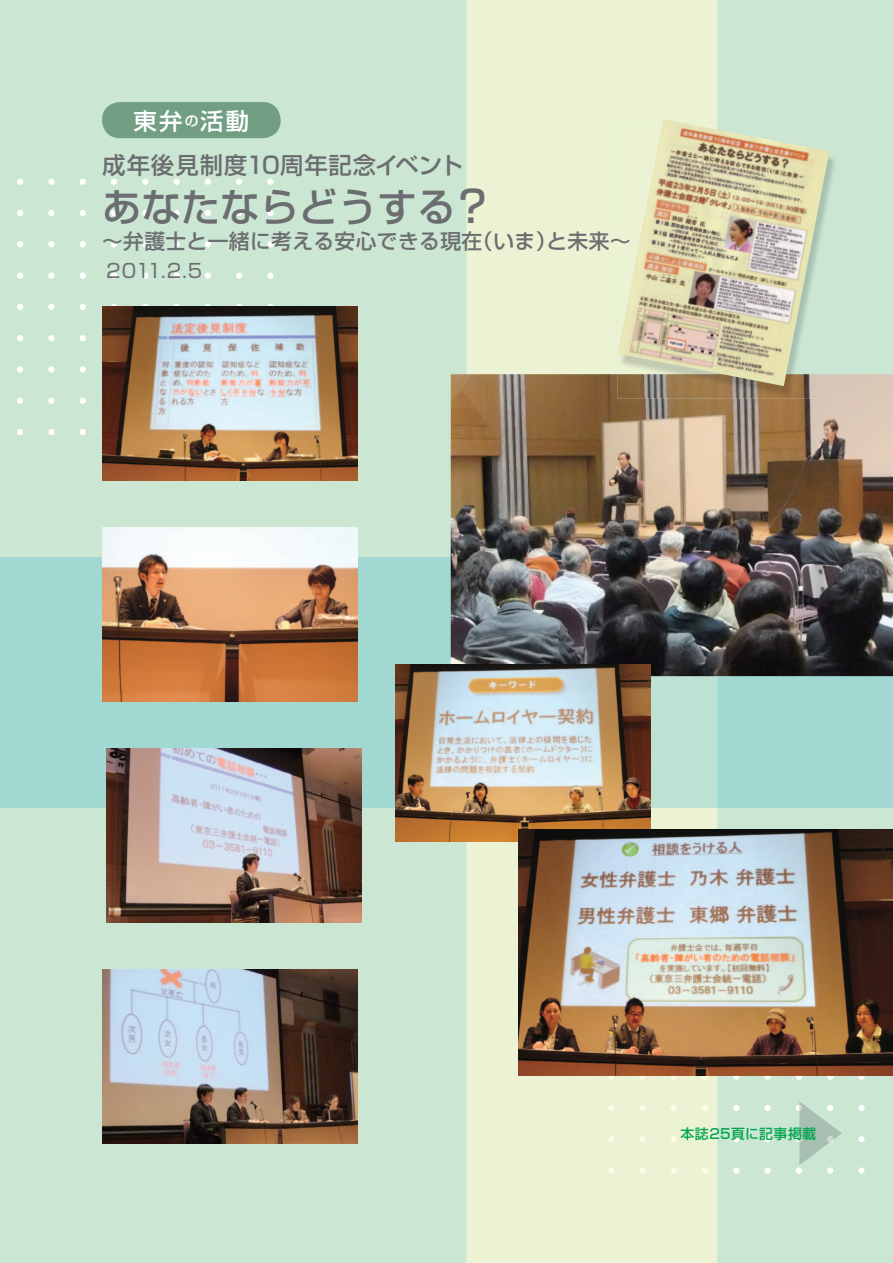
<style>
.page{position:relative;width:893px;height:1263px;background:#cbe6d3}
.page>*{position:absolute;margin:0;border:0;box-sizing:border-box;transform-origin:0 0}
.t1{font:500 39.3px "Shin Go Pro";color:#6c6d70}
.t2{font:500 23.4px/44px "Shin Go Pro";letter-spacing:.03em;color:#6c6d70}
.t3{font:500 20.7px "Shin Go Pro";letter-spacing:.02em;color:#6c6d70}
.t4{font:19.2px "Shin Go Pro";color:#6c6d70}
.t5{font:500 13.8px "Shin Go Pro";letter-spacing:.045em;color:#00a54f}
.s1{color:#fff}
.s2{font-size:43.65px}
</style>
<div class="page">
<div style="left:733px;top:1073px;width:6px;height:7px;background:#fff;border-radius:50%"></div>
<svg style="left:733px;top:1105px;width:6px;height:6px"></svg>
<svg style="left:733px;top:1136px;width:6px;height:6px"></svg>
<div style="left:733px;top:1167px;width:6px;height:7px;background:#fff;border-radius:50%"></div>
<div style="left:764px;top:1073px;width:7px;height:7px;background:#fff;border-radius:50%"></div>
<div style="left:764px;top:1105px;width:7px;height:6px;background:#fff;border-radius:50%"></div>
<div style="left:764px;top:1136px;width:7px;height:6px;background:#fff;border-radius:50%"></div>
<div style="left:764px;top:1167px;width:7px;height:7px;background:#fff;border-radius:50%"></div>
<div style="left:796px;top:1073px;width:6px;height:7px;background:#fff;border-radius:50%"></div>
<div style="left:796px;top:1167px;width:6px;height:7px;background:#fff;border-radius:50%"></div>
<div style="left:827px;top:1073px;width:6px;height:7px;background:#fff;border-radius:50%"></div>
<div style="left:827px;top:1167px;width:6px;height:7px;background:#fff;border-radius:50%"></div>
<div style="left:858px;top:1073px;width:7px;height:7px;background:#fff;border-radius:50%"></div>
<div style="left:858px;top:1105px;width:7px;height:6px;background:#fff;border-radius:50%"></div>
<div style="left:858px;top:1136px;width:7px;height:6px;background:#fff;border-radius:50%"></div>
<div style="left:858px;top:1167px;width:7px;height:7px;background:#fff;border-radius:50%"></div>
<svg style="left:17px;top:179px;width:6px;height:6px"></svg>
<svg style="left:17px;top:210px;width:6px;height:6px"></svg>
<svg style="left:17px;top:241px;width:6px;height:6px"></svg>
<div style="left:17px;top:272px;width:6px;height:7px;background:#fff;border-radius:50%"></div>
<svg style="left:17px;top:304px;width:6px;height:6px"></svg>
<svg style="left:17px;top:335px;width:6px;height:6px"></svg>
<div style="left:17px;top:366px;width:6px;height:7px;background:#fff;border-radius:50%"></div>
<svg style="left:17px;top:398px;width:6px;height:6px"></svg>
<svg style="left:17px;top:429px;width:6px;height:6px"></svg>
<div style="left:48px;top:179px;width:7px;height:6px;background:#fff;border-radius:50%"></div>
<div style="left:48px;top:210px;width:7px;height:6px;background:#fff;border-radius:50%"></div>
<div style="left:48px;top:241px;width:7px;height:6px;background:#fff;border-radius:50%"></div>
<div style="left:48px;top:272px;width:7px;height:7px;background:#fff;border-radius:50%"></div>
<div style="left:48px;top:304px;width:7px;height:6px;background:#fff;border-radius:50%"></div>
<div style="left:48px;top:335px;width:7px;height:6px;background:#fff;border-radius:50%"></div>
<div style="left:48px;top:366px;width:7px;height:7px;background:#fff;border-radius:50%"></div>
<div style="left:48px;top:398px;width:7px;height:6px;background:#fff;border-radius:50%"></div>
<div style="left:48px;top:429px;width:7px;height:6px;background:#fff;border-radius:50%"></div>
<svg style="left:80px;top:179px;width:6px;height:6px"></svg>
<svg style="left:80px;top:210px;width:6px;height:6px"></svg>
<svg style="left:80px;top:241px;width:6px;height:6px"></svg>
<div style="left:80px;top:272px;width:6px;height:7px;background:#fff;border-radius:50%"></div>
<svg style="left:80px;top:304px;width:6px;height:6px"></svg>
<svg style="left:80px;top:335px;width:6px;height:6px"></svg>
<div style="left:80px;top:366px;width:6px;height:7px;background:#fff;border-radius:50%"></div>
<svg style="left:80px;top:398px;width:6px;height:6px"></svg>
<svg style="left:80px;top:429px;width:6px;height:6px"></svg>
<svg style="left:111px;top:179px;width:6px;height:6px"></svg>
<svg style="left:111px;top:210px;width:6px;height:6px"></svg>
<svg style="left:111px;top:241px;width:6px;height:6px"></svg>
<div style="left:111px;top:272px;width:6px;height:7px;background:#fff;border-radius:50%"></div>
<svg style="left:142px;top:179px;width:6px;height:6px"></svg>
<svg style="left:142px;top:210px;width:6px;height:6px"></svg>
<svg style="left:142px;top:241px;width:6px;height:6px"></svg>
<div style="left:142px;top:272px;width:6px;height:7px;background:#fff;border-radius:50%"></div>
<div style="left:173px;top:179px;width:7px;height:6px;background:#fff;border-radius:50%"></div>
<div style="left:173px;top:210px;width:7px;height:6px;background:#fff;border-radius:50%"></div>
<div style="left:173px;top:241px;width:7px;height:6px;background:#fff;border-radius:50%"></div>
<div style="left:173px;top:272px;width:7px;height:7px;background:#fff;border-radius:50%"></div>
<div style="left:173px;top:304px;width:7px;height:6px;background:#fff;border-radius:50%"></div>
<svg style="left:205px;top:179px;width:6px;height:6px"></svg>
<svg style="left:205px;top:210px;width:6px;height:6px"></svg>
<svg style="left:205px;top:241px;width:6px;height:6px"></svg>
<div style="left:205px;top:272px;width:6px;height:7px;background:#fff;border-radius:50%"></div>
<svg style="left:236px;top:179px;width:6px;height:6px"></svg>
<svg style="left:236px;top:210px;width:6px;height:6px"></svg>
<svg style="left:236px;top:241px;width:6px;height:6px"></svg>
<div style="left:236px;top:272px;width:6px;height:7px;background:#fff;border-radius:50%"></div>
<div style="left:267px;top:179px;width:7px;height:6px;background:#fff;border-radius:50%"></div>
<div style="left:267px;top:210px;width:7px;height:6px;background:#fff;border-radius:50%"></div>
<div style="left:267px;top:241px;width:7px;height:6px;background:#fff;border-radius:50%"></div>
<div style="left:267px;top:272px;width:7px;height:7px;background:#fff;border-radius:50%"></div>
<div style="left:267px;top:304px;width:7px;height:6px;background:#fff;border-radius:50%"></div>
<div style="left:466px;top:0;width:251px;height:1263px;background:#ecf3d4"></div>
<div style="left:608px;top:1073px;width:6px;height:7px;background:#fffce4;border-radius:50%"></div>
<svg style="left:608px;top:1105px;width:6px;height:6px"></svg>
<svg style="left:608px;top:1136px;width:6px;height:6px"></svg>
<div style="left:608px;top:1167px;width:6px;height:7px;background:#fffce4;border-radius:50%"></div>
<div style="left:639px;top:1073px;width:7px;height:7px;background:#fffce4;border-radius:50%"></div>
<div style="left:639px;top:1105px;width:7px;height:6px;background:#fffce4;border-radius:50%"></div>
<div style="left:639px;top:1136px;width:7px;height:6px;background:#fffce4;border-radius:50%"></div>
<div style="left:639px;top:1167px;width:7px;height:7px;background:#fffce4;border-radius:50%"></div>
<div style="left:671px;top:1073px;width:6px;height:7px;background:#fffce4;border-radius:50%"></div>
<svg style="left:671px;top:1105px;width:6px;height:6px"></svg>
<svg style="left:671px;top:1136px;width:6px;height:6px"></svg>
<div style="left:671px;top:1167px;width:6px;height:7px;background:#fffce4;border-radius:50%"></div>
<div style="left:702px;top:1073px;width:6px;height:7px;background:#fffce4;border-radius:50%"></div>
<svg style="left:702px;top:1105px;width:6px;height:6px"></svg>
<svg style="left:702px;top:1136px;width:6px;height:6px"></svg>
<div style="left:702px;top:1167px;width:6px;height:7px;background:#fffce4;border-radius:50%"></div>
<div style="left:466px;top:231px;width:151px;height:20px;background:#ecf3d4"></div>
<div style="left:0;top:557px;width:893px;height:251px;background:#a1d8d2"></div>
<div style="left:466px;top:676px;width:251px;height:132px;background:#bde2d3"></div>
<svg style="left:796px;top:1102px;width:46px;height:63px"></svg>
<div style="left:102px;top:102px;width:179px;height:36px;background:#729f84;border-radius:18px"></div>
<img style="left:102px;top:527px;width:255px;height:175px">
<img style="left:102px;top:306px;width:255px;height:174px">
<img style="left:106px;top:748px;width:255px;height:175px">
<img style="left:102px;top:969px;width:255px;height:175px">
<img style="left:451px;top:374px;width:442px;height:302px">
<img style="left:395px;top:665px;width:256px;height:177px">
<img style="left:519px;top:829px;width:374px;height:247px">
<img style="left:617px;top:123px;width:220px;height:275px">
<img style="left:617px;top:231px;width:1px;height:20px">
<img style="left:618px;top:119px;width:211px;height:267px">
<p class="t2" style="left:102px;top:96px;width:362px;text-indent:31px"><span class="s1">東弁</span><sup>の</sup><span class="s1">活動<br></span>成年後見制度10周年記念イベント</p>
<h1 class="t1" style="left:102px;top:174px;width:394px">あなたならどうする<span class="s2">？</span></h1>
<p class="t3" style="left:102px;top:224px;width:530px">～弁護士と一緒に考える安心できる現在（いま）と未来～</p>
<p class="t4" style="left:106px;top:255px;width:97px">2011.2.5</p>
<p class="t5" style="left:680px;top:1122px;width:138px">本誌25頁に記事掲載</p>
</div>
